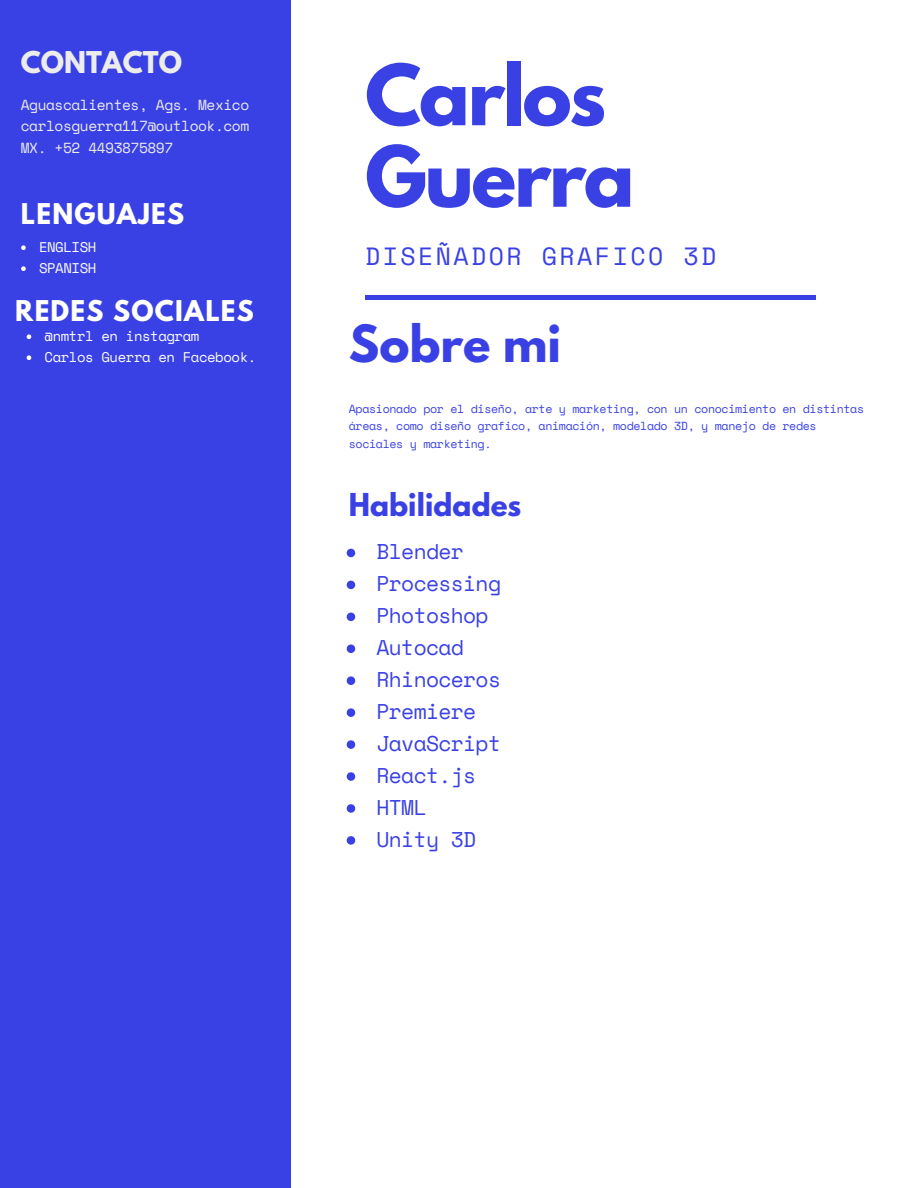
<style>
.page{position:relative;width:918px;height:1188px;background:#fff}
.page>*{position:absolute;margin:0;border:0;box-sizing:border-box;transform-origin:0 0}
.t1{font:700 74.55px/81.4px "League Spartan";letter-spacing:-.03em;color:#3a41e4}
.t2{font:700 45.45px "League Spartan";color:#3a41e4}
.t3{font:700 27.9px "League Spartan";color:#3a41e4}
.t4{font:700 26.55px "League Spartan";color:#ececec}
.t5{font:700 25.35px "League Spartan";letter-spacing:.05em;color:#fff}
.t6{font:24.9px "Space Mono";letter-spacing:.1em;color:#3a41e4}
.t7{font:21.3px "Space Mono";letter-spacing:-.03em;color:#3a41e4}
.t8{font:14.55px "Space Mono";letter-spacing:-.03em;color:#ececec}
.t9{font:13.95px "Space Mono";letter-spacing:-.03em;color:#fff}
.t10{font:11.7px/17.4px "Space Mono";letter-spacing:-.03em;color:#3a41e4}
</style>
<div class="page">
<div style="left:0;top:0;width:290px;height:1188px;background:#3a41e4"></div>
<svg style="left:347px;top:549px;width:8px;height:8px"></svg>
<svg style="left:347px;top:581px;width:8px;height:8px"></svg>
<svg style="left:347px;top:613px;width:8px;height:8px"></svg>
<svg style="left:347px;top:645px;width:8px;height:8px"></svg>
<svg style="left:347px;top:676px;width:8px;height:9px"></svg>
<svg style="left:347px;top:708px;width:8px;height:9px"></svg>
<svg style="left:347px;top:740px;width:8px;height:9px"></svg>
<svg style="left:347px;top:772px;width:8px;height:9px"></svg>
<svg style="left:347px;top:804px;width:8px;height:9px"></svg>
<svg style="left:347px;top:836px;width:8px;height:9px"></svg>
<div style="left:365px;top:295px;width:451px;height:5px;background:#3a41e4"></div>
<svg style="left:21px;top:245px;width:5px;height:5px"></svg>
<svg style="left:21px;top:266px;width:5px;height:5px"></svg>
<svg style="left:27px;top:334px;width:4px;height:5px"></svg>
<svg style="left:27px;top:355px;width:4px;height:5px"></svg>
<p class="t4" style="left:21px;top:50px;width:163px">CONTACTO</p>
<p class="t8" style="left:21px;top:93px;width:230px">Aguascalientes, Ags. Mexico</p>
<p class="t8" style="left:21px;top:115px;width:230px">carlosguerra117@outlook.com</p>
<p class="t8" style="left:21px;top:137px;width:154px">MX. +52 4493875897</p>
<p class="t5" style="left:21px;top:201px;width:165px">LENGUAJES</p>
<p class="t9" style="left:39px;top:237px;width:59px">ENGLISH</p>
<p class="t9" style="left:39px;top:258px;width:59px">SPANISH</p>
<p class="t5" style="left:15px;top:298px;width:240px">REDES SOCIALES</p>
<p class="t9" style="left:45px;top:326px;width:156px">@nmtrl en instagram</p>
<p class="t9" style="left:45px;top:347px;width:213px">Carlos Guerra en Facebook.</p>
<p class="t1" style="left:365px;top:64px;width:271px">Carlos<br>Guerra</p>
<p class="t6" style="left:365px;top:237px;width:353px">DISEÑADOR GRAFICO 3D</p>
<p class="t2" style="left:349px;top:321px;width:214px">Sobre mi</p>
<p class="t10" style="left:349px;top:400px;width:517px">Apasionado por el diseño, arte y marketing, con un conocimiento en distintas áreas, como diseño grafico, animación, modelado 3D, y manejo de redes sociales y marketing.</p>
<p class="t3" style="left:349px;top:491px;width:174px">Habilidades</p>
<p class="t7" style="left:377px;top:535px;width:89px">Blender</p>
<p class="t7" style="left:377px;top:567px;width:126px">Processing</p>
<p class="t7" style="left:377px;top:599px;width:114px">Photoshop</p>
<p class="t7" style="left:377px;top:631px;width:89px">Autocad</p>
<p class="t7" style="left:377px;top:663px;width:126px">Rhinoceros</p>
<p class="t7" style="left:377px;top:695px;width:101px">Premiere</p>
<p class="t7" style="left:377px;top:727px;width:126px">JavaScript</p>
<p class="t7" style="left:377px;top:759px;width:101px">React.js</p>
<p class="t7" style="left:377px;top:791px;width:52px">HTML</p>
<p class="t7" style="left:377px;top:823px;width:101px">Unity 3D</p>
</div>
